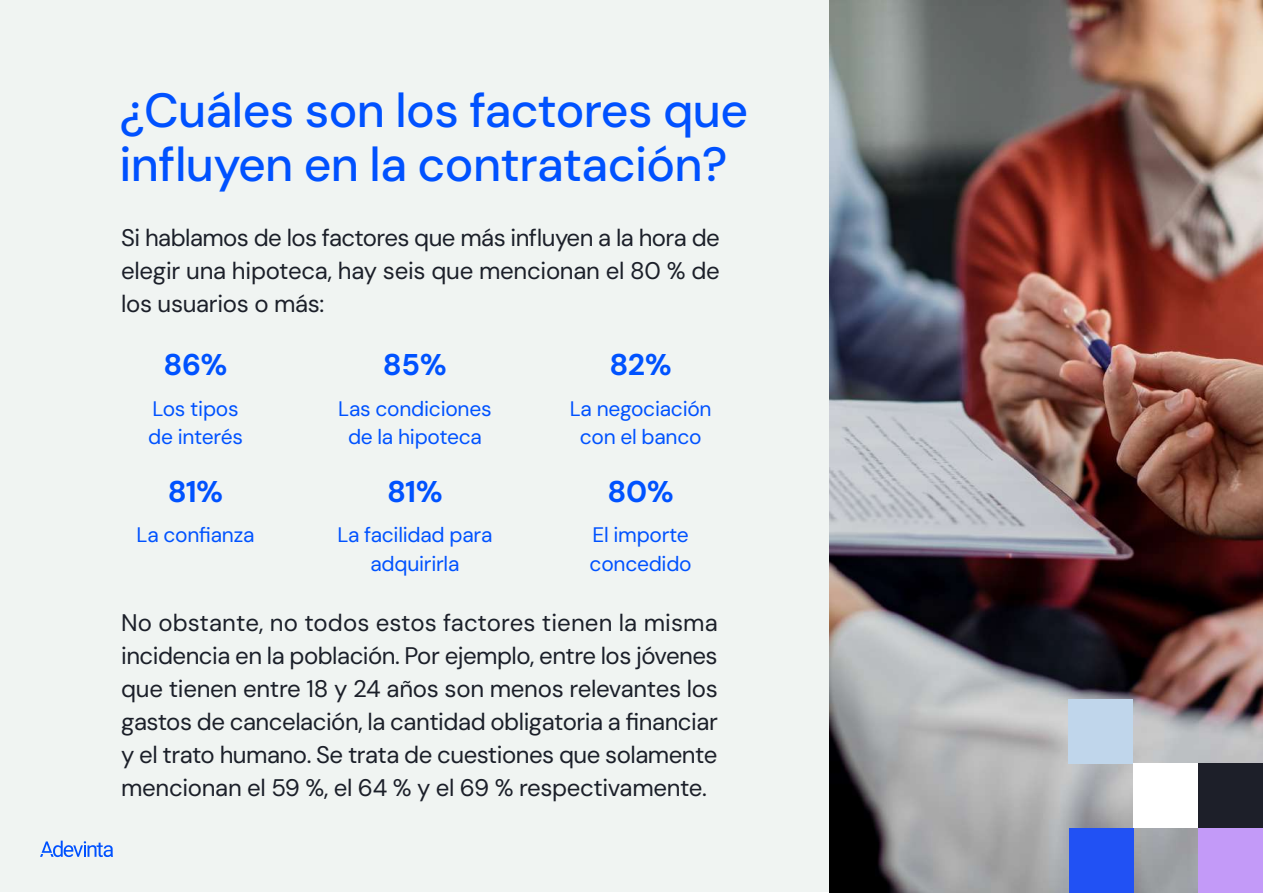
<style>
.page{position:relative;width:1263px;height:893px;background:#fff}
.page>*{position:absolute;margin:0;border:0;box-sizing:border-box;transform-origin:0 0}
.t1{font:500 48px/54px "DM Sans";letter-spacing:-.015em;color:#0051ff}
.t2{font:700 30px "DM Sans";letter-spacing:-.015em;color:#0052ff}
.t3{font:24px/33px "DM Sans";letter-spacing:-.015em;color:#1b1f29;text-align:justify}
.t4{font:21px/28.5px "DM Sans";letter-spacing:-.015em;color:#0052ff;text-align:center}
</style>
<div class="page">
<div style="left:0;top:0;width:1263px;height:892px;background:#f0f4f2"></div>
<svg style="left:40px;top:841px;width:73px;height:16px"></svg>
<img style="left:830px;top:0;width:433px;height:893px">
<div style="left:1069px;top:828px;width:64px;height:65px;background:#2151f4"></div>
<div style="left:1198px;top:828px;width:65px;height:65px;background:#c39af8"></div>
<div style="left:1133px;top:764px;width:65px;height:64px;background:#fff"></div>
<div style="left:1198px;top:764px;width:65px;height:64px;background:#1d1f29"></div>
<div style="left:1068px;top:699px;width:65px;height:65px;background:#c0d6eb"></div>
<h1 class="t1" style="left:119px;top:83px;width:630px">¿Cuáles son los factores que influyen en la contratación?</h1>
<p class="t3" style="left:121px;top:221px;width:600px">Si hablamos de los factores que más influyen a la hora de elegir una hipoteca, hay seis que mencionan el 80 % de los usuarios o más:</p>
<p class="t2" style="left:163px;top:346px;width:66px">86%</p>
<p class="t4" style="left:148px;top:394px;width:96px;text-align:left">Los tipos de interés</p>
<p class="t2" style="left:168px;top:472px;width:57px">81%</p>
<p class="t4" style="left:137px;top:520px;width:119px">La confianza</p>
<p class="t2" style="left:383px;top:346px;width:65px">85%</p>
<p class="t4" style="left:338px;top:394px;width:155px">Las condiciones de la hipoteca</p>
<p class="t2" style="left:387px;top:472px;width:57px">81%</p>
<p class="t4" style="left:337px;top:520px;width:157px">La facilidad para adquirirla</p>
<p class="t2" style="left:609px;top:346px;width:64px">82%</p>
<p class="t4" style="left:570px;top:394px;width:143px">La negociación con el banco</p>
<p class="t2" style="left:607px;top:472px;width:68px">80%</p>
<p class="t4" style="left:590px;top:520px;width:104px;text-align:left">El importe concedido</p>
<p class="t3" style="left:121px;top:606px;width:598px">No obstante, no todos estos factores tienen la misma incidencia en la población. Por ejemplo, entre los jóvenes que tienen entre 18 y 24 años son menos relevantes los gastos de cancelación, la cantidad obligatoria a financiar y el trato humano. Se trata de cuestiones que solamente mencionan el 59 %, el 64 % y el 69 % respectivamente.</p>
</div>
